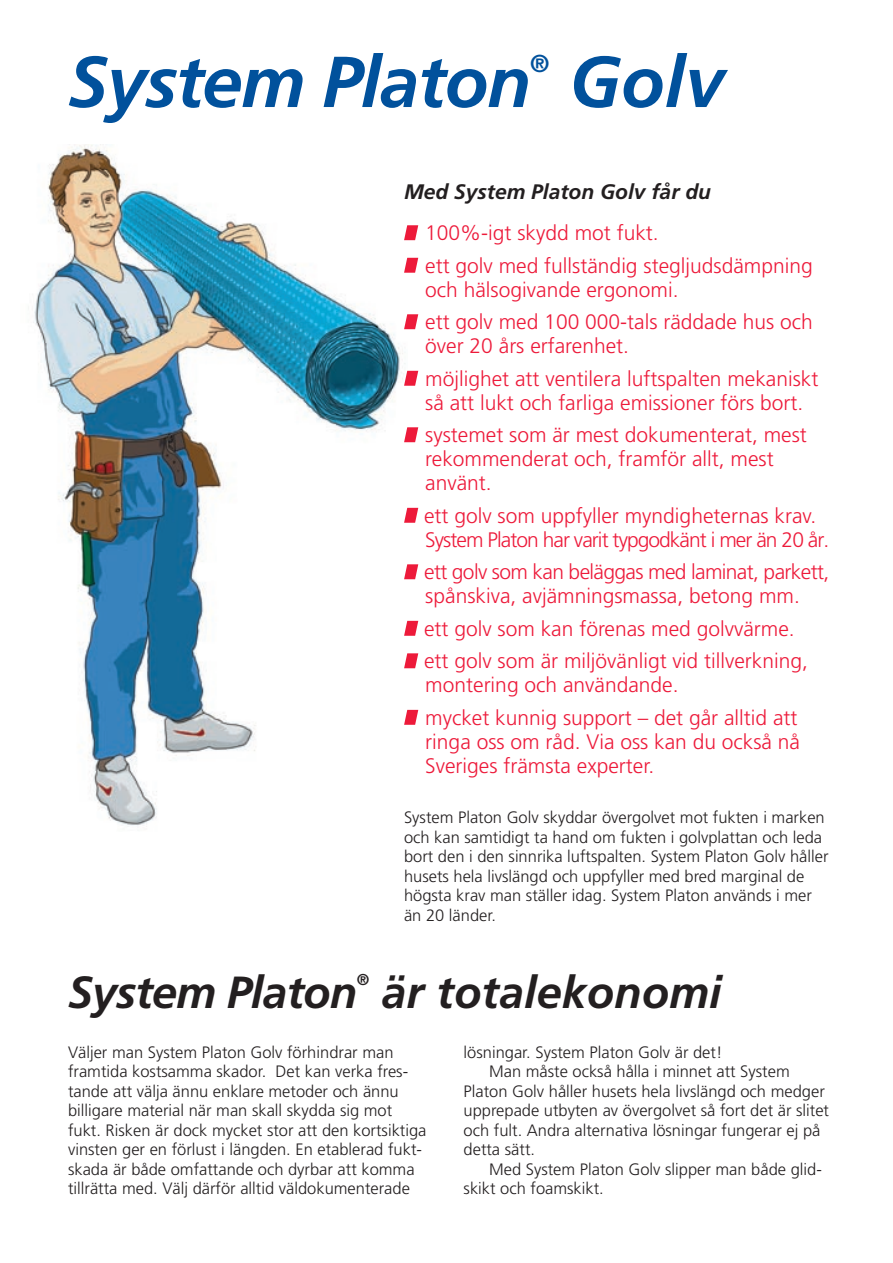
<style>
.page{position:relative;width:893px;height:1263px;background:#fff}
.page>*{position:absolute;margin:0;border:0;box-sizing:border-box;transform-origin:0 0}
.t1{font:italic 700 72px "Frutiger";letter-spacing:-.02em;color:#01519c}
.t2{font:italic 700 45px "Frutiger";color:#231f20}
.t3{font:italic 700 45px "Frutiger";letter-spacing:-.02em;color:#231f20}
.t4{font:italic 700 24.45px "Frutiger";color:#01519c}
.t5{font:300 21px/32.5px "Frutiger";color:#ed1a3a}
.t6{font:300 21px/24px "Frutiger";letter-spacing:-.03em;color:#ed1a3a}
.t7{font:italic 700 21px "Frutiger";color:#231f20}
.t8{font:300 16.5px/19.5px "Frutiger";color:#231f20}
.t9{font:italic 700 15.75px "Frutiger";color:#231f20}
</style>
<div class="page">
<img style="left:33px;top:145px;width:375px;height:681px">
<svg style="left:404px;top:225px;width:14px;height:15px"></svg>
<svg style="left:404px;top:258px;width:14px;height:15px"></svg>
<svg style="left:404px;top:314px;width:14px;height:15px"></svg>
<svg style="left:404px;top:371px;width:14px;height:15px"></svg>
<svg style="left:404px;top:427px;width:14px;height:15px"></svg>
<svg style="left:404px;top:508px;width:14px;height:15px"></svg>
<svg style="left:404px;top:564px;width:14px;height:15px"></svg>
<svg style="left:404px;top:621px;width:14px;height:15px"></svg>
<svg style="left:404px;top:653px;width:14px;height:15px"></svg>
<svg style="left:404px;top:710px;width:14px;height:15px"></svg>
<h1 class="t1" style="left:68px;top:40px;width:464px">System Platon</h1>
<h3 class="t4" style="left:530px;top:49px;width:21px">®</h3>
<h1 class="t1" style="left:569px;top:40px;width:158px">Golv</h1>
<p class="t7" style="left:404px;top:180px;width:308px">Med System Platon Golv får du</p>
<p class="t5" style="left:425px;top:217px;width:389px">100%-igt skydd mot fukt.<br>ett golv med fullständig stegljudsdämpning</p>
<p class="t5" style="left:425px;top:273px;width:389px">och hälsogivande ergonomi.<br>ett golv med 100 000-tals räddade hus och</p>
<p class="t5" style="left:425px;top:330px;width:395px">över 20 års erfarenhet.<br>möjlighet att ventilera luftspalten mekaniskt</p>
<p class="t5" style="left:425px;top:386px;width:383px">så att lukt och farliga emissioner förs bort. systemet som är mest dokumenterat, mest</p>
<p class="t5" style="left:425px;top:447px;width:350px;line-height:24px">rekommenderat och, framför allt, mest använt.</p>
<p class="t5" style="left:424px;top:503px;width:407px;line-height:24px">ett golv som uppfyller myndigheternas krav.<br>System Platon har varit typgodkänt i mer än 20 år.</p>
<p class="t6" style="left:424px;top:560px;width:407px">ett golv som kan beläggas med laminat, parkett, spånskiva, avjämningsmassa, betong mm.</p>
<p class="t5" style="left:424px;top:612px;width:385px">ett golv som kan förenas med golvvärme. ett golv som är miljövänligt vid tillverkning,</p>
<p class="t5" style="left:425px;top:669px;width:374px">montering och användande.<br>mycket kunnig support – det går alltid att</p>
<p class="t5" style="left:425px;top:729px;width:376px;line-height:24px">ringa oss om råd. Via oss kan du också nå<br>Sveriges främsta experter.</p>
<p class="t8" style="left:404px;top:808px;width:426px">System Platon Golv skyddar övergolvet mot fukten i marken och kan samtidigt ta hand om fukten i golvplattan och leda bort den i den sinnrika luftspalten. System Platon Golv håller husets hela livslängd och uppfyller med bred marginal de högsta krav man ställer idag. System Platon används i mer än 20 länder.</p>
<h2 class="t3" style="left:68px;top:966px;width:291px">System Platon</h2>
<p class="t9" style="left:356px;top:970px;width:14px">®</p>
<h2 class="t2" style="left:382px;top:966px;width:342px">är totalekonomi</h2>
<p class="t8" style="left:68px;top:1042px;width:360px">Väljer man System Platon Golv förhindrar man framtida kostsamma skador. Det kan verka fres&shy;tande att välja ännu enklare metoder och ännu billigare material när man skall skydda sig mot fukt. Risken är dock mycket stor att den kortsiktiga vinsten ger en förlust i längden. En etablerad fukt&shy;skada är både omfattande och dyrbar att komma tillrätta med. Välj därför alltid väldokumenterade</p>
<p class="t8" style="left:464px;top:1042px;width:260px">lösningar. System Platon Golv är det!</p>
<p class="t8" style="left:489px;top:1062px;width:302px">Man måste också hålla i minnet att System</p>
<p class="t8" style="left:464px;top:1081px;width:363px">Platon Golv håller husets hela livslängd och medger</p>
<p class="t8" style="left:464px;top:1101px;width:367px">upprepade utbyten av övergolvet så fort det är slitet</p>
<p class="t8" style="left:464px;top:1120px;width:358px">och fult. Andra alternativa lösningar fungerar ej på</p>
<p class="t8" style="left:464px;top:1140px;width:73px">detta sätt.</p>
<p class="t8" style="left:489px;top:1159px;width:334px">Med System Platon Golv slipper man både glid-</p>
<p class="t8" style="left:464px;top:1179px;width:142px">skikt och foamskikt.</p>
</div>
